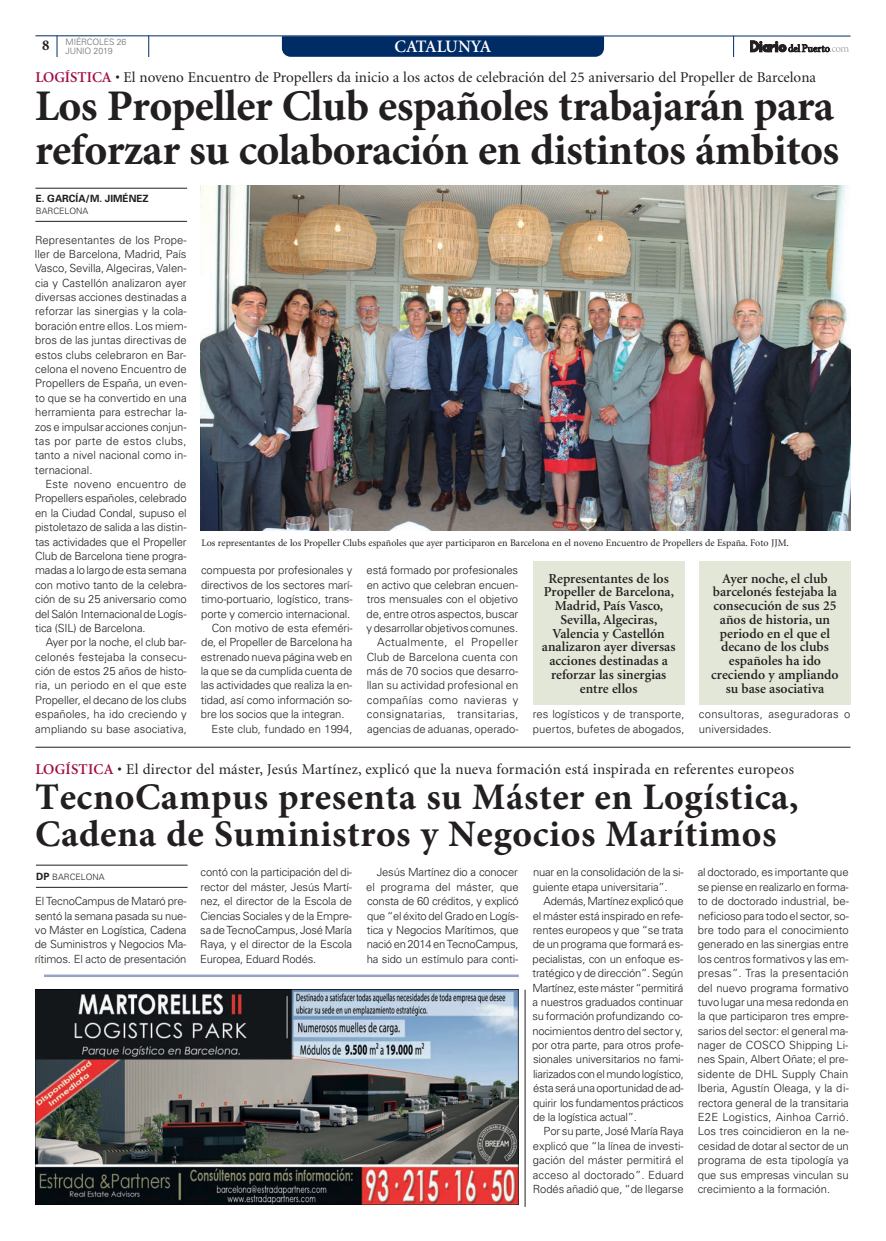
<style>
.page{position:relative;width:886px;height:1241px;background:#fff}
.page>*{position:absolute;margin:0;border:0;box-sizing:border-box;transform-origin:0 0}
.t1{font:700 43.75px/43.8px "Minion Pro";letter-spacing:-.015em;color:#231f20}
.t2{font:700 37.5px/37.5px "Minion Pro";letter-spacing:.015em;color:#231f20}
.t3{font:600 17.5px "Minion";letter-spacing:-.025em;color:#fff}
.t4{font:15px "Minion";letter-spacing:.005em;color:#231f20}
.t5{font:700 15px "Minion";color:#231f20}
.t6{font:600 13.75px/13.8px "Minion";color:#231f20;text-align:center}
.t7{font:300 11.25px/14.4px "Univers";letter-spacing:-.01em;color:#231f20;text-align:justify}
.t8{font:300 11.25px/14.4px "Univers";letter-spacing:.03em;color:#231f20}
.t9{font:10px "Minion";color:#231f20}
.t10{font:700 10px "Univers";color:#231f20}
.t11{font:300 8.75px/9.2px "Univers";letter-spacing:-.015em;color:#6c6d70}
.t12{font:300 8.75px "Univers";color:#231f20}
.s1{font-weight:600;color:#a10c45}
.s2{font-weight:700;font-size:10px}
</style>
<div class="page">
<svg style="left:282px;top:36px;width:322px;height:21px;background:#053068"></svg>
<svg style="left:733px;top:36px;width:1px;height:21px"></svg>
<svg style="left:57px;top:36px;width:1px;height:21px"></svg>
<svg style="left:148px;top:36px;width:1px;height:21px"></svg>
<hr style="left:35px;top:35px;width:815px;height:1px;background:#002c65">
<svg style="left:750px;top:41px;width:99px;height:11px"></svg>
<img style="left:35px;top:989px;width:484px;height:214px">
<hr style="left:44px;top:974px;width:475px;height:2px;background:#97a3c4">
<img style="left:201px;top:185px;width:649px;height:345px">
<div style="left:699px;top:561px;width:151px;height:143px;background:#e3e7d8"></div>
<div style="left:533px;top:561px;width:151px;height:143px;background:#e3e7d8"></div>
<hr style="left:35px;top:188px;width:152px;height:1px;background:#231f20">
<hr style="left:35px;top:221px;width:152px;height:1px;background:#231f20">
<hr style="left:36px;top:864px;width:152px;height:1px;background:#231f20">
<hr style="left:36px;top:887px;width:152px;height:1px;background:#231f20">
<hr style="left:525px;top:989px;width:1px;height:217px;background:#231f20">
<hr style="left:35px;top:747px;width:815px;height:1px;background:#231f20">
<p class="t11" style="left:66px;top:38px;width:62px">MIÉRCOLES 26<br>JUNIO 2019</p>
<h3 class="t4" style="left:35px;top:71px;width:782px"><span class="s1">LOGÍSTICA</span> • El noveno Encuentro de Propellers da inicio a los actos de celebración del 25 aniversario del Propeller de Barcelona</h3>
<h3 class="t5" style="left:42px;top:40px;width:9px">8</h3>
<h3 class="t3" style="left:395px;top:39px;width:98px">CATALUNYA</h3>
<h1 class="t1" style="left:35px;top:88px;width:806px">Los Propeller Club españoles trabajarán para reforzar su colaboración en distintos ámbitos</h1>
<p class="t10" style="left:36px;top:195px;width:114px">E. GARCÍA/M. JIMÉNEZ</p>
<p class="t12" style="left:36px;top:207px;width:54px">BARCELONA</p>
<p class="t7" style="left:35px;top:233px;width:153px">Representantes de los Prope&shy;ller de Barcelona, Madrid, País Vasco, Sevilla, Algeciras, Valen&shy;cia y Castellón analizaron ayer diversas acciones destinadas a reforzar las sinergias y la cola&shy;boración entre ellos. Los miem&shy;bros de las juntas directivas de estos clubs celebraron en Bar&shy;celona el noveno Encuentro de Propellers de España, un even&shy;to que se ha convertido en una herramienta para estrechar la&shy;zos e impulsar acciones conjun&shy;tas por parte de estos clubs, tanto a nivel nacional como in&shy;ternacional.</p>
<p class="t7" style="left:35px;top:478px;width:153px;text-indent:11px">Este noveno encuentro de Propellers españoles, celebrado en la Ciudad Condal, supuso el pistoletazo de salida a las distin&shy;tas actividades que el Propeller Club de Barcelona tiene progra&shy;madas a lo largo de esta semana con motivo tanto de la celebra&shy;ción de su 25 aniversario como del Salón Internacional de Logís&shy;tica (SIL) de Barcelona.</p>
<p class="t7" style="left:35px;top:636px;width:153px;text-indent:11px">Ayer por la noche, el club bar&shy;celonés festejaba la consecu&shy;ción de estos 25 años de histo&shy;ria, un periodo en el que este Propeller, el decano de los clubs españoles, ha ido creciendo y ampliando su base asociativa,</p>
<p class="t9" style="left:201px;top:538px;width:589px">Los representantes de los Propeller Clubs españoles que ayer participaron en Barcelona en el noveno Encuentro de Propellers de España. Foto JJM.</p>
<p class="t6" style="left:711px;top:572px;width:129px">Ayer noche, el club barcelonés festejaba la consecución de sus 25 años de historia, un periodo en el que el decano de los clubs españoles ha ido creciendo y ampliando su base asociativa</p>
<p class="t7" style="left:201px;top:564px;width:153px">compuesta por profesionales y</p>
<p class="t7" style="left:201px;top:578px;width:153px">directivos de los sectores marí-</p>
<p class="t7" style="left:201px;top:593px;width:153px">timo-portuario, logístico, trans-</p>
<p class="t7" style="left:201px;top:607px;width:151px">porte y comercio internacional.</p>
<p class="t7" style="left:212px;top:621px;width:142px">Con motivo de esta efeméri-</p>
<p class="t7" style="left:201px;top:636px;width:153px">de, el Propeller de Barcelona ha</p>
<p class="t7" style="left:201px;top:650px;width:153px">estrenado nueva página web en</p>
<p class="t7" style="left:201px;top:664px;width:153px">la que se da cumplida cuenta de</p>
<p class="t7" style="left:201px;top:679px;width:153px">las actividades que realiza la en-</p>
<p class="t7" style="left:201px;top:693px;width:153px">tidad, así como información so-</p>
<p class="t7" style="left:201px;top:708px;width:145px">bre los socios que la integran.</p>
<p class="t7" style="left:212px;top:722px;width:142px">Este club, fundado en 1994,</p>
<p class="t7" style="left:367px;top:564px;width:154px;text-align:right">está formado por profesionales en activo que celebran encuen&shy;tros mensuales con el objetivo de, entre otros aspectos, buscar y desarrollar objetivos comunes.<br>Actualmente, el Propeller<br>Club de Barcelona cuenta con más de 70 socios que desarro&shy;llan su actividad profesional en compañías como navieras y consignatarias, transitarias, agencias de aduanas, operado-</p>
<p class="t6" style="left:542px;top:572px;width:135px">Representantes de los<br>Propeller de Barcelona,<br>Madrid, País Vasco,<br>Sevilla, Algeciras,<br>Valencia y Castellón analizaron ayer diversas acciones destinadas a reforzar las sinergias entre ellos</p>
<p class="t7" style="left:533px;top:708px;width:153px">res logísticos y de transporte, puertos, bufetes de abogados,</p>
<p class="t8" style="left:699px;top:708px;width:153px">consultoras, aseguradoras o universidades.</p>
<h3 class="t4" style="left:35px;top:763px;width:760px"><span class="s1">LOGÍSTICA</span> • El director del máster, Jesús Martínez, explicó que la nueva formación está inspirada en referentes europeos</h3>
<h2 class="t2" style="left:35px;top:781px;width:765px">TecnoCampus presenta su Máster en Logística,<br>Cadena de Suministros y Negocios Marítimos</h2>
<p class="t12" style="left:36px;top:873px;width:70px"><span class="s2">DP</span> BARCELONA</p>
<p class="t7" style="left:533px;top:866px;width:152px">nuar en la consolidación de la si&shy;guiente etapa universitaria”.</p>
<p class="t7" style="left:532px;top:894px;width:153px;text-indent:11px">Además, Martínez explicó que el máster está inspirado en refe&shy;rentes europeos y que “se trata de un programa que formará es&shy;pecialistas, con un enfoque es&shy;tratégico y de dirección”. Según Martínez, este máster “permitirá a nuestros graduados continuar su formación profundizando co&shy;nocimientos dentro del sector y, por otra parte, para otros profe&shy;sionales universitarios no fami&shy;liarizados con el mundo logístico, ésta será una oportunidad de ad&shy;quirir los fundamentos prácticos de la logística actual”.</p>
<p class="t7" style="left:533px;top:1124px;width:152px;text-indent:11px">Por su parte, José María Raya explicó que “la línea de investi&shy;gación del máster permitirá el acceso al doctorado”. Eduard Rodés añadió que, “de llegarse</p>
<p class="t7" style="left:200px;top:866px;width:153px">contó con la participación del di&shy;rector del máster, Jesús Martí&shy;nez, el director de la Escola de Ciencias Sociales y de la Empre&shy;sa de TecnoCampus, José María Raya, y el director de la Escola Europea, Eduard Rodés.</p>
<p class="t7" style="left:366px;top:866px;width:154px;text-indent:11px">Jesús Martínez dio a conocer el programa del máster, que consta de 60 créditos, y explicó que “el éxito del Grado en Logís&shy;tica y Negocios Marítimos, que nació en 2014 en TecnoCampus, ha sido un estímulo para conti-</p>
<p class="t7" style="left:697px;top:866px;width:153px">al doctorado, es importante que se piense en realizarlo en forma&shy;to de doctorado industrial, be&shy;neficioso para todo el sector, so&shy;bre todo para el conocimiento generado en las sinergias entre los centros formativos y las em&shy;presas”. Tras la presentación del nuevo programa formativo tuvo lugar una mesa redonda en la que participaron tres empre&shy;sarios del sector: el general ma&shy;nager de COSCO Shipping Li&shy;nes Spain, Albert Oñate; el pre&shy;sidente de DHL Supply Chain Iberia, Agustín Oleaga, y la di&shy;rectora general de la transitaria E2E Logistics, Ainhoa Carrió.<br>Los tres coincidieron en la ne&shy;cesidad de dotar al sector de un programa de esta tipología ya que sus empresas vinculan su crecimiento a la formación.</p>
<p class="t7" style="left:35px;top:894px;width:153px">El TecnoCampus de Mataró pre&shy;sentó la semana pasada su nue&shy;vo Máster en Logística, Cadena de Suministros y Negocios Ma&shy;rítimos. El acto de presentación</p>
</div>
